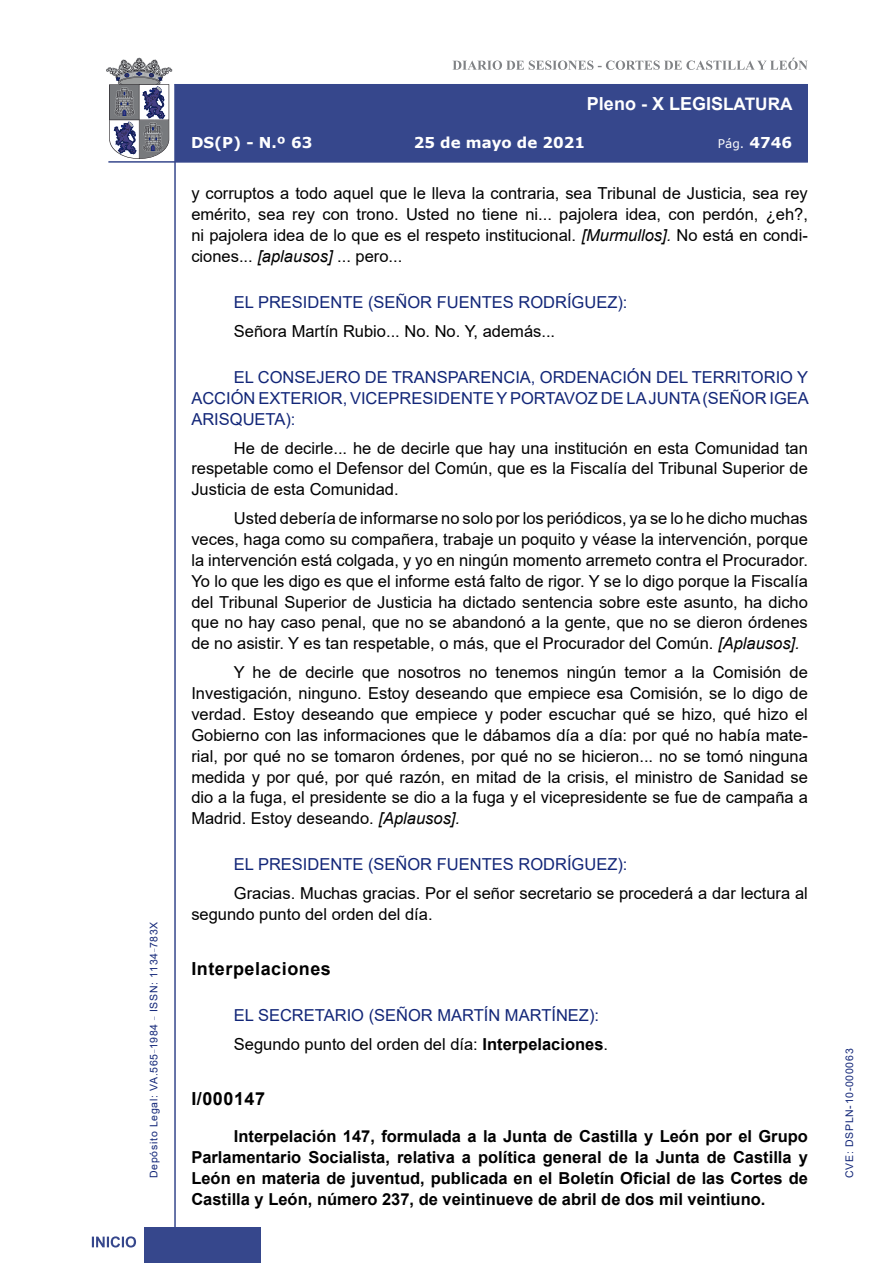
<style>
.page{position:relative;width:893px;height:1263px;background:#fff}
.page>*{position:absolute;margin:0;border:0;box-sizing:border-box;transform-origin:0 0}
.t1{font:700 18px "Arial";color:#fff}
.MarcadorPrimerNivel{font:700 18px "Arial";letter-spacing:.03em;color:#000}
.MarcadorSegundoNivel{font:700 18px "Arial";letter-spacing:.03em;color:#000}
.t2{font:16.5px/20.9px "Arial";color:#000;text-align:justify}
.t3{font:700 16.5px/20.9px "Arial";color:#000;text-align:justify}
.Orador{font:16.5px/20.9px "Arial";color:#122678;text-align:justify}
.t4{font:700 15px "Verdana";color:#fff}
.t5{font:12px "Verdana";color:#fff}
.t6{font:10.5px "Arial";letter-spacing:.065em;color:#122678}
.s1{font-size:17.25px}
.s2{font-weight:700;font-size:15px}
.s3{font-style:italic}
.s4{font-weight:700}
</style>
<div class="page">
<svg style="left:452px;top:58px;width:356px;height:12px"></svg>
<hr style="left:174px;top:84px;width:2px;height:1179px;background:#36478c">
<div style="left:144px;top:1227px;width:117px;height:36px;background:#36478c"></div>
<div style="left:175px;top:84px;width:633px;height:78px;background:#36478c"></div>
<hr style="left:108px;top:161px;width:700px;height:2px;background:#36478c">
<svg style="left:92px;top:1236px;width:44px;height:11px"></svg>
<svg style="left:106px;top:58px;width:66px;height:101px"></svg>
<p class="t6" style="left:146px;top:1178px;width:258px;rotate:-90deg">Depósito Legal: VA.565<sup>_</sup>1984 <sup>_</sup> ISSN: 1134<sup>_</sup>783X</p>
<p class="t1" style="left:587px;top:91px;width:207px">Pleno - X LEGIS<span class="s1">LATURA</span></p>
<p class="t4" style="left:191px;top:132px;width:123px">DS(P) - N.º 63</p>
<p class="t4" style="left:414px;top:132px;width:173px">25 de mayo de 2021</p>
<p class="t5" style="left:718px;top:135px;width:76px">Pág. <span class="s2">4746</span></p>
<p class="t2" style="left:191px;top:183px;width:618px">y corruptos a todo aquel que le lleva la contraria, sea Tribunal de Justicia, sea rey emérito, sea rey con trono. Usted no tiene ni... pajolera idea, con perdón, ¿eh?, ni pajolera idea de lo que es el respeto institucional. <span class="s3">[Murmullos].</span> No está en condi&shy;ciones... <span class="s3">[aplausos]</span> ... pero...</p>
<p class="Orador" style="left:234px;top:292px;width:395px">EL PRESIDENTE (SEÑOR FUENTES RODRÍGUEZ):</p>
<p class="t2" style="left:234px;top:321px;width:323px">Señora Martín Rubio... No. No. Y, además...</p>
<p class="Orador" style="left:191px;top:367px;width:619px;text-indent:43px">EL CONSEJERO DE TRANSPARENCIA, ORDENACIÓN DEL TERRITORIO Y ACCIÓN EXTERIOR, VICEPRESIDENTE Y PORTAVOZ DE LA JUNTA (SEÑOR IGEA ARISQUETA):</p>
<p class="t2" style="left:191px;top:437px;width:618px;text-indent:43px">He de decirle... he de decirle que hay una institución en esta Comunidad tan respetable como el Defensor del Común, que es la Fiscalía del Tribunal Superior de Justicia de esta Comunidad.</p>
<p class="t2" style="left:191px;top:508px;width:618px;text-indent:43px">Usted debería de informarse no solo por los periódicos, ya se lo he dicho muchas veces, haga como su compañera, trabaje un poquito y véase la intervención, porque la intervención está colgada, y yo en ningún momento arremeto contra el Procurador.<br>Yo lo que les digo es que el informe está falto de rigor. Y se lo digo porque la Fiscalía del Tribunal Superior de Justicia ha dictado sentencia sobre este asunto, ha dicho que no hay caso penal, que no se abandonó a la gente, que no se dieron órdenes de no asistir. Y es tan respetable, o más, que el Procurador del Común. <span class="s3">[Aplausos].</span></p>
<p class="t2" style="left:191px;top:662px;width:618px;text-indent:43px">Y he de decirle que nosotros no tenemos ningún temor a la Comisión de Investigación, ninguno. Estoy deseando que empiece esa Comisión, se lo digo de verdad. Estoy deseando que empiece y poder escuchar qué se hizo, qué hizo el Gobierno con las informaciones que le dábamos día a día: por qué no había mate&shy;rial, por qué no se tomaron órdenes, por qué no se hicieron... no se tomó ninguna medida y por qué, por qué razón, en mitad de la crisis, el ministro de Sanidad se dio a la fuga, el presidente se dio a la fuga y el vicepresidente se fue de campaña a Madrid. Estoy deseando. <span class="s3">[Aplausos].</span></p>
<p class="Orador" style="left:234px;top:854px;width:395px">EL PRESIDENTE (SEÑOR FUENTES RODRÍGUEZ):</p>
<p class="t2" style="left:191px;top:883px;width:618px;text-indent:43px">Gracias. Muchas gracias. Por el señor secretario se procederá a dar lectura al segundo punto del orden del día.</p>
<p class="MarcadorPrimerNivel" style="left:191px;top:956px;width:141px">Interpelaciones</p>
<p class="Orador" style="left:234px;top:1005px;width:367px">EL SECRETARIO (SEÑOR MARTÍN MARTÍNEZ):</p>
<p class="t2" style="left:234px;top:1033px;width:376px">Segundo punto del orden del día: <span class="s4">Interpelaciones</span>.</p>
<p class="MarcadorSegundoNivel" style="left:191px;top:1086px;width:75px">I/000147</p>
<p class="t3" style="left:191px;top:1126px;width:618px;text-indent:43px">Interpelación 147, formulada a la Junta de Castilla y León por el Grupo Parlamentario Socialista, relativa a política general de la Junta de Castilla y León en materia de juventud, publicada en el Boletín Oficial de las Cortes de Castilla y León, número 237, de veintinueve de abril de dos mil veintiuno.</p>
<p class="t6" style="left:842px;top:1178px;width:131px;rotate:-90deg">CVE: DSPLN-10-000063</p>
</div>
